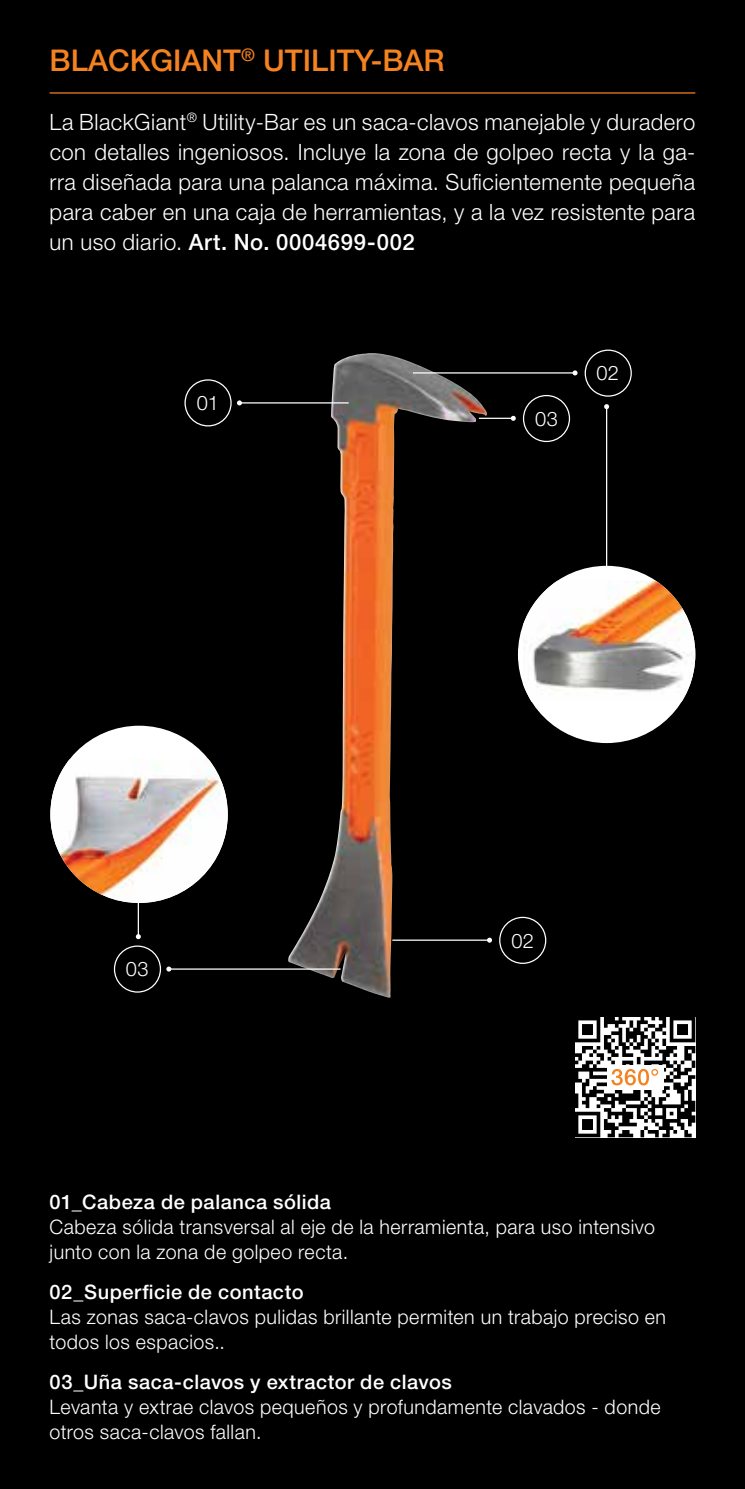
<style>
.page{position:relative;width:745px;height:1489px;background:#fff}
.page>*{position:absolute;margin:0;border:0;box-sizing:border-box;transform-origin:0 0}
.t1{font:500 30px "Helvetica Neue LT Pro";color:#f58220}
.t2{font:300 22.5px/30px "Helvetica Neue LT Pro";letter-spacing:.02em;color:#fff;text-align:justify}
.t3{font:300 20px/25px "Helvetica Neue LT Pro";letter-spacing:.025em;color:#fff}
.t4{font:500 20px "Helvetica Neue LT Pro";letter-spacing:.025em;color:#fff}
.s1{font-weight:500}
</style>
<div class="page">
<div style="left:0;top:0;width:744px;height:1488px;background:#000"></div>
<img style="left:288px;top:353px;width:199px;height:644px">
<hr style="left:50px;top:92px;width:644px;height:2px;background:#f58220">
<div style="left:184px;top:379px;width:47px;height:47px;border:1px solid #fff;border-radius:50%"></div>
<hr style="left:239px;top:402px;width:109px;height:1px;background:#fff">
<svg style="left:237px;top:400px;width:5px;height:5px"></svg>
<div style="left:114px;top:945px;width:47px;height:47px;border:1px solid #fff;border-radius:50%"></div>
<hr style="left:169px;top:968px;width:171px;height:1px;background:#fff">
<svg style="left:166px;top:966px;width:5px;height:5px"></svg>
<hr style="left:138px;top:888px;width:1px;height:48px;background:#fff">
<svg style="left:136px;top:934px;width:5px;height:5px"></svg>
<hr style="left:412px;top:372px;width:162px;height:1px;background:#fff">
<svg style="left:572px;top:370px;width:5px;height:5px"></svg>
<hr style="left:605px;top:406px;width:2px;height:177px;background:#fff">
<svg style="left:604px;top:404px;width:4px;height:5px"></svg>
<div style="left:584px;top:349px;width:47px;height:47px;border:1px solid #fff;border-radius:50%"></div>
<hr style="left:392px;top:939px;width:97px;height:1px;background:#fff">
<svg style="left:486px;top:937px;width:5px;height:5px"></svg>
<div style="left:499px;top:916px;width:47px;height:47px;border:1px solid #fff;border-radius:50%"></div>
<hr style="left:478px;top:417px;width:35px;height:2px;background:#fff">
<svg style="left:510px;top:416px;width:5px;height:5px"></svg>
<div style="left:522px;top:395px;width:47px;height:47px;border:1px solid #fff;border-radius:50%"></div>
<svg style="left:575px;top:1017px;width:119px;height:120px"></svg>
<div style="left:517px;top:566px;width:177px;height:177px;background:#fff;border-radius:50%"></div>
<img style="left:522px;top:580px;width:172px;height:122px">
<div style="left:50px;top:725px;width:177px;height:177px;background:#fff;border-radius:50%"></div>
<img style="left:50px;top:759px;width:177px;height:143px">
<h1 class="t1" style="left:50px;top:42px;width:396px">BLACKGIANT<sup>®</sup> UTILITY-BAR</h1>
<p class="t2" style="left:50px;top:106px;width:646px">La BlackGiant<sup>®</sup> Utility-Bar es un saca-clavos manejable y duradero con detalles ingeniosos. Incluye la zona de golpeo recta y la ga&shy;rra diseñada para una palanca máxima. Suficientemente pequeña para caber en una caja de herramientas, y a la vez resistente para un uso diario. <span class="s1">Art. No. 0004699-002</span></p>
<p class="t3" style="left:197px;top:390px;width:23px">01</p>
<p class="t3" style="left:126px;top:956px;width:24px">03</p>
<p class="t3" style="left:534px;top:405px;width:24px">03</p>
<p class="t3" style="left:596px;top:360px;width:24px">02</p>
<p class="t3" style="left:511px;top:927px;width:24px">02</p>
<p class="t4" style="left:50px;top:1190px;width:283px">01_Cabeza de palanca sólida</p>
<p class="t3" style="left:50px;top:1214px;width:606px">Cabeza sólida transversal al eje de la herramienta, para uso intensivo junto con la zona de golpeo recta.</p>
<p class="t4" style="left:50px;top:1280px;width:255px">02_Superficie de contacto</p>
<p class="t3" style="left:50px;top:1304px;width:617px">Las zonas saca-clavos pulidas brillante permiten un trabajo preciso en todos los espacios..</p>
<p class="t4" style="left:50px;top:1370px;width:403px">03_Uña saca-clavos y extractor de clavos</p>
<p class="t3" style="left:50px;top:1394px;width:612px">Levanta y extrae clavos pequeños y profundamente clavados - donde otros saca-clavos fallan.</p>
</div>
